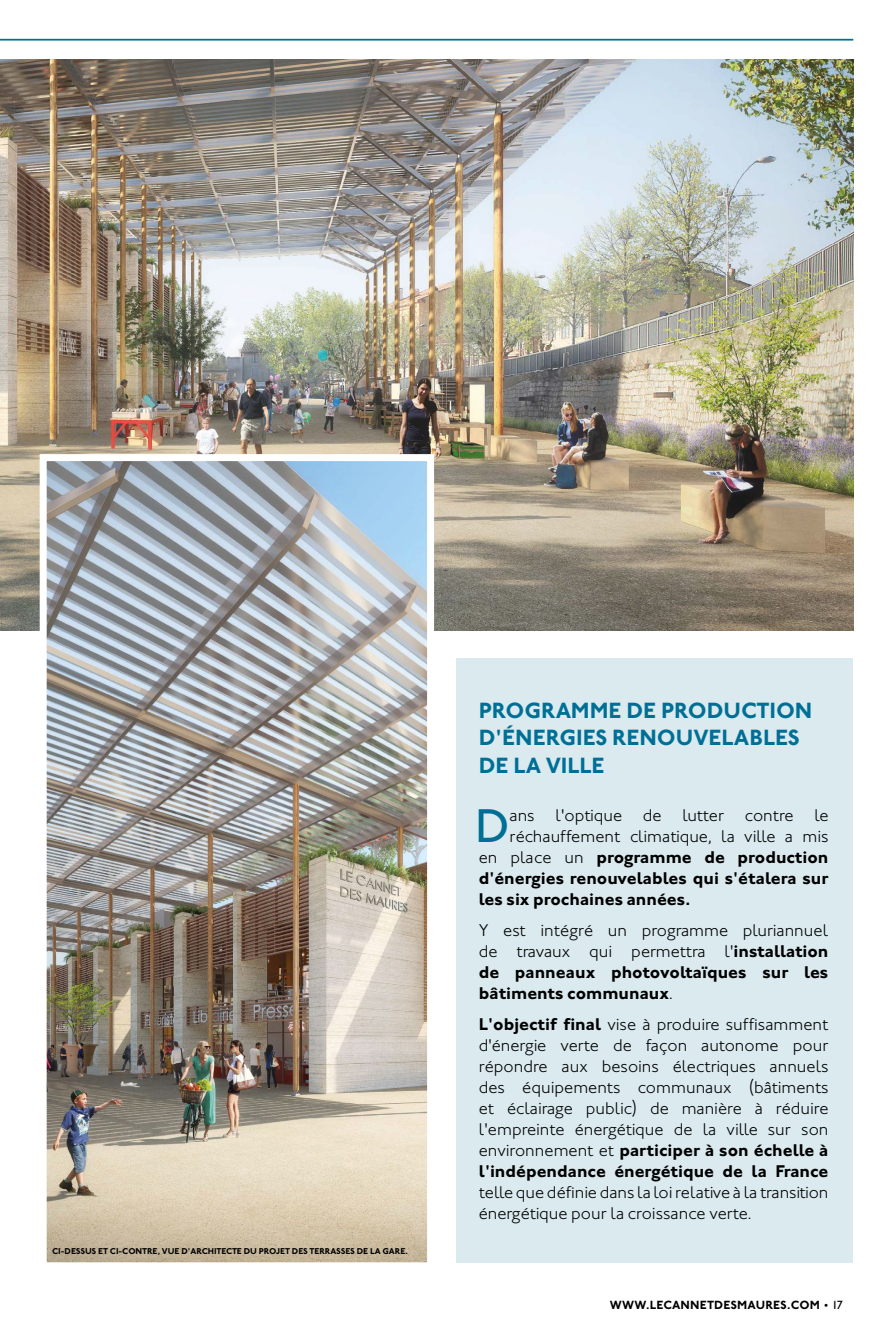
<style>
.page{position:relative;width:893px;height:1340px;background:#fff}
.page>*{position:absolute;margin:0;border:0;box-sizing:border-box;transform-origin:0 0}
.t1{font:500 48.82px "Johnston ITC Std";color:#006f95}
.t2{font:700 22.75px/27.3px "Johnston ITC Std";color:#006f95}
.t3{font:300 17.5px/21px "Johnston ITC Std";color:#000;text-align:justify}
.t4{font:700 17.5px/21px "Johnston ITC Std";color:#000;text-align:justify}
.t5{font:700 12.25px "Johnston ITC Std";letter-spacing:.015em;color:#000}
.t6{font:700 8.75px "Johnston ITC Std";letter-spacing:-.01em;color:#000}
.s1{font-weight:300}
.s2{font-weight:700}
.s3{font-weight:500}
</style>
<div class="page">
<img style="left:0;top:60px;width:853px;height:570px">
<img style="left:48px;top:462px;width:378px;height:799px">
<div style="left:40px;top:454px;width:394px;height:815px;border:7px solid #fff"></div>
<hr style="left:0;top:39px;width:853px;height:2px;background:#006f95">
<div style="left:456px;top:658px;width:397px;height:604px;background:#daeaef"></div>
<p class="t6" style="left:52px;top:1245px;width:357px">CI-DESSUS ET CI-CONTRE, VUE D'ARCHITECTE DU PROJET DES TERRASSES DE LA GARE.</p>
<h2 class="t2" style="left:479px;top:696px;width:335px">PROGRAMME DE PRODUCTION<br>D'ÉNERGIES RENOUVELABLES<br>DE LA VILLE</h2>
<h1 class="t1" style="left:475px;top:797px;width:36px">D</h1>
<p class="t3" style="left:510px;top:805px;width:320px">ans l'optique de lutter contre le</p>
<p class="t3" style="left:510px;top:826px;width:320px">réchauffement climatique, la ville a mis</p>
<p class="t4" style="left:479px;top:847px;width:351px"><span class="s1">en place un</span> programme de production</p>
<p class="t4" style="left:479px;top:868px;width:351px">d'énergies renouvelables qui s'étalera sur</p>
<p class="t4" style="left:479px;top:889px;width:213px">les six prochaines années.</p>
<p class="t4" style="left:479px;top:919px;width:351px"><span class="s1">Y est intégré un programme pluriannuel de travaux qui permettra l'</span>installation de panneaux photovoltaïques sur les bâtiments communaux<span class="s1">.</span></p>
<p class="t3" style="left:479px;top:1013px;width:351px"><span class="s2">L'objectif final</span> vise à produire suffisamment d'énergie verte de façon autonome pour répondre aux besoins électriques annuels des équipements communaux (bâtiments et éclairage public) de manière à réduire l'empreinte énergétique de la ville sur son environnement et <span class="s2">participer à son échelle à l'indépendance énergétique de la France</span></p>
<p class="t3" style="left:479px;top:1181px;width:351px">telle que définie dans la loi relative à la transition énergétique pour la croissance verte.</p>
<p class="t5" style="left:610px;top:1296px;width:235px">WWW.LECANNETDESMAURES.COM <span class="s3">• 17</span></p>
</div>
